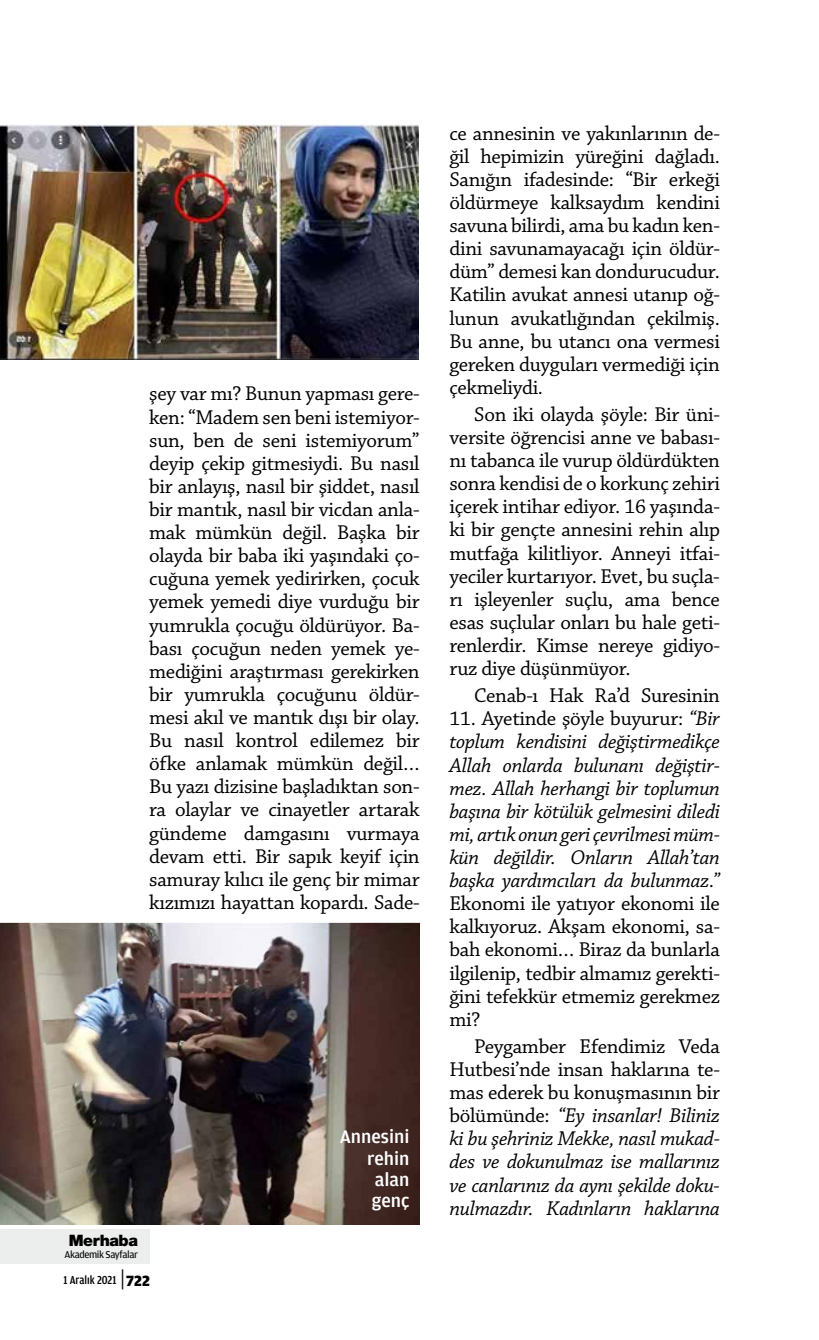
<style>
.page{position:relative;width:819px;height:1340px;background:#fff}
.page>*{position:absolute;margin:0;border:0;box-sizing:border-box;transform-origin:0 0}
.t1{font:21px/23.1px "Chaparral Pro";letter-spacing:-.015em;color:#000;text-align:justify}
.t2{font:italic 21px/23.1px "Chaparral Pro";letter-spacing:-.015em;color:#000;text-align:justify}
.t3{font:500 19.25px/21px "Toprak";color:#fff;text-align:right}
.t4{font:900 15.75px "Helvetica Neue LT Pro";letter-spacing:-.03em;color:#000}
.t5{font:500 12.25px "Toprak Cond";color:#000}
.t6{font:10.5px "Toprak";letter-spacing:-.04em;color:#000}
.s1{font-family:"Toprak";font-weight:300;font-size:24.5px}
.s2{font-family:"Toprak";font-weight:700;font-size:15.75px}
.s3{font-style:normal}
</style>
<div class="page">
<div style="left:0;top:1229px;width:150px;height:35px;background:#eceded"></div>
<img style="left:0;top:922px;width:419px;height:302px">
<img style="left:0;top:124px;width:418px;height:236px">
<p class="t1" style="left:149px;top:383px;width:272px">şey var mı? Bunun yapması gere&shy;ken: “Madem sen beni istemiyor&shy;sun, ben de seni istemiyorum” deyip çekip gitmesiydi. Bu nasıl bir anlayış, nasıl bir şiddet, nasıl bir mantık, nasıl bir vicdan anla&shy;mak mümkün değil. Başka bir olayda bir baba iki yaşındaki ço&shy;cuğuna yemek yedirirken, çocuk yemek yemedi diye vurduğu bir yumrukla çocuğu öldürüyor. Ba&shy;bası çocuğun neden yemek ye&shy;mediğini araştırması gerekirken bir yumrukla çocuğunu öldür&shy;mesi akıl ve mantık dışı bir olay.<br>Bu nasıl kontrol edilemez bir öfke anlamak mümkün değil… Bu yazı dizisine başladıktan son&shy;ra olaylar ve cinayetler artarak gündeme damgasını vurmaya devam etti. Bir sapık keyif için samuray kılıcı ile genç bir mimar kızımızı hayattan kopardı. Sade-</p>
<p class="t4" style="left:69px;top:1230px;width:71px">Merhaba</p>
<p class="t6" style="left:64px;top:1248px;width:75px">Akademik Sayfalar</p>
<p class="t5" style="left:63px;top:1273px;width:88px">1 Aralık 2021 <span class="s1">|</span><span class="s2">722</span></p>
<p class="t3" style="left:340px;top:1126px;width:71px">Annesini rehin alan genç</p>
<p class="t1" style="left:449px;top:122px;width:272px">ce annesinin ve yakınlarının de&shy;ğil hepimizin yüreğini dağladı.<br>Sanığın ifadesinde: “Bir erkeği öldürmeye kalksaydım kendini savuna bilirdi, ama bu kadın ken&shy;dini savunamayacağı için öldür&shy;düm” demesi kan dondurucudur.<br>Katilin avukat annesi utanıp oğ&shy;lunun avukatlığından çekilmiş.<br>Bu anne, bu utancı ona vermesi gereken duyguları vermediği için çekmeliydi.</p>
<p class="t1" style="left:449px;top:403px;width:272px;text-indent:25px">Son iki olayda şöyle: Bir üni&shy;versite öğrencisi anne ve babası&shy;nı tabanca ile vurup öldürdükten sonra kendisi de o korkunç zehiri içerek intihar ediyor. 16 yaşında&shy;ki bir gençte annesini rehin alıp mutfağa kilitliyor. Anneyi itfai&shy;yeciler kurtarıyor. Evet, bu suçla&shy;rı işleyenler suçlu, ama bence esas suçlular onları bu hale geti&shy;renlerdir. Kimse nereye gidiyo&shy;ruz diye düşünmüyor.</p>
<p class="t1" style="left:474px;top:685px;width:247px">Cenab-ı Hak Ra’d Suresinin</p>
<p class="t2" style="left:449px;top:708px;width:272px"><span class="s3">11. Ayetinde şöyle buyurur:</span> “Bir toplum kendisini değiştirmedikçe Allah onlarda bulunanı değiştir&shy;mez. Allah herhangi bir toplumun başına bir kötülük gelmesini diledi mi, artık onun geri çevrilmesi müm&shy;kün değildir. Onların Allah’tan başka yardımcıları da bulunmaz.”</p>
<p class="t1" style="left:449px;top:892px;width:272px">Ekonomi ile yatıyor ekonomi ile kalkıyoruz. Akşam ekonomi, sa&shy;bah ekonomi… Biraz da bunlarla ilgilenip, tedbir almamız gerekti&shy;ğini tefekkür etmemiz gerekmez mi?</p>
<p class="t2" style="left:449px;top:1035px;width:272px;text-indent:25px"><span class="s3">Peygamber Efendimiz Veda Hutbesi’nde insan haklarına te&shy;mas ederek bu konuşmasının bir bölümünde:</span> “Ey insanlar! Biliniz ki bu şehriniz Mekke, nasıl mukad&shy;des ve dokunulmaz ise mallarınız ve canlarınız da aynı şekilde doku&shy;nulmazdır. Kadınların haklarına</p>
</div>
